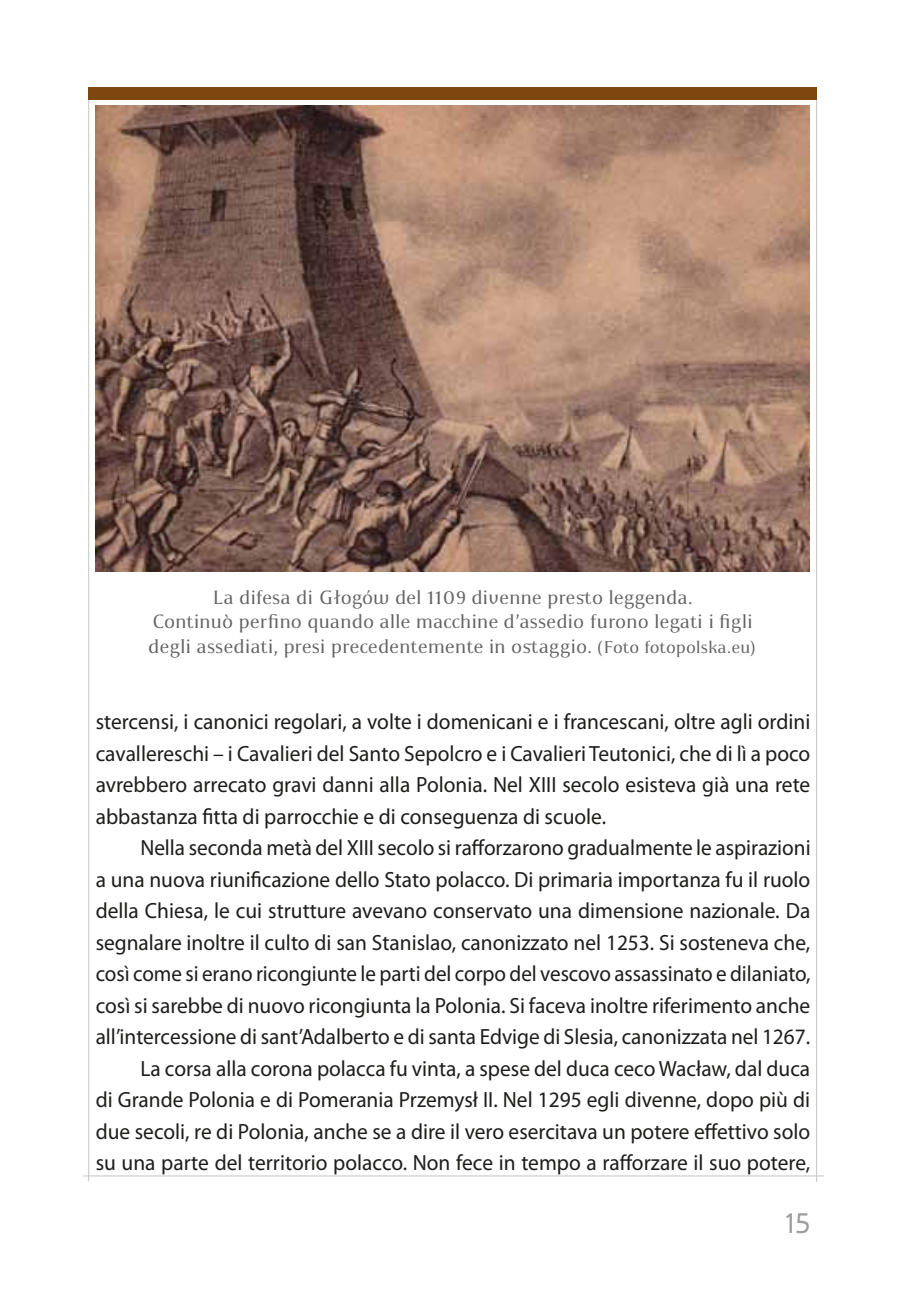
<style>
.page{position:relative;width:906px;height:1302px;background:#fff}
.page>*{position:absolute;margin:0;border:0;box-sizing:border-box;transform-origin:0 0}
.t1{font:31.5px "Apolonia Nova OT";color:#9d9d9c}
.t2{font:22.05px/31.5px "Myriad Pro";color:#1d1d1b;text-align:right;scale:.96 1}
.t3{font:22.05px/31.5px "Myriad Pro";color:#1d1d1b;text-align:justify}
.t4{font:20.25px/24.3px "Apolonia";letter-spacing:.005em;color:#646363;text-align:center}
.s1{font-size:18px}
</style>
<div class="page">
<hr style="left:816px;top:99px;width:1px;height:1082px;background:#c6c6c6">
<hr style="left:88px;top:99px;width:1px;height:1082px;background:#c6c6c6">
<hr style="left:83px;top:1175px;width:741px;height:1px;background:#c6c6c6">
<div style="left:88px;top:87px;width:729px;height:12px;background:#7c480f"></div>
<img style="left:96px;top:105px;width:713px;height:466px">
<p class="t4" style="left:148px;top:585px;width:610px">La difesa di Głogów del 1109 divenne presto leggenda.<br>Continuò perfino quando alle macchine d’assedio furono legati i figli degli assediati, presi precedentemente in ostaggio. <span class="s1">(Foto fotopolska.eu)</span></p>
<p class="t3" style="left:96px;top:705px;width:716px">stercensi, i canonici regolari, a volte i domenicani e i francescani, oltre agli ordini cavallereschi – i Cavalieri del Santo Sepolcro e i Cavalieri Teutonici, che di lì a poco avrebbero arrecato gravi danni alla Polonia. Nel XIII secolo esisteva già una rete abbastanza fitta di parrocchie e di conseguenza di scuole.</p>
<p class="t2" style="left:96px;top:831px;width:746px">Nella seconda metà del XIII secolo si rafforzarono gradualmente le aspirazioni<br>a una nuova riunificazione dello Stato polacco. Di primaria importanza fu il ruolo della Chiesa, le cui strutture avevano conservato una dimensione nazionale. Da segnalare inoltre il culto di san Stanislao, canonizzato nel 1253. Si sosteneva che, così come si erano ricongiunte le parti del corpo del vescovo assassinato e dilaniato, così si sarebbe di nuovo ricongiunta la Polonia. Si faceva inoltre riferimento anche all’intercessione di sant’Adalberto e di santa Edvige di Slesia, canonizzata nel 1267.<br>La corsa alla corona polacca fu vinta, a spese del duca ceco Wacław, dal duca<br>di Grande Polonia e di Pomerania Przemysł II. Nel 1295 egli divenne, dopo più di due secoli, re di Polonia, anche se a dire il vero esercitava un potere effettivo solo su una parte del territorio polacco. Non fece in tempo a rafforzare il suo potere,</p>
<h1 class="t1" style="left:786px;top:1204px;width:26px">15</h1>
</div>
